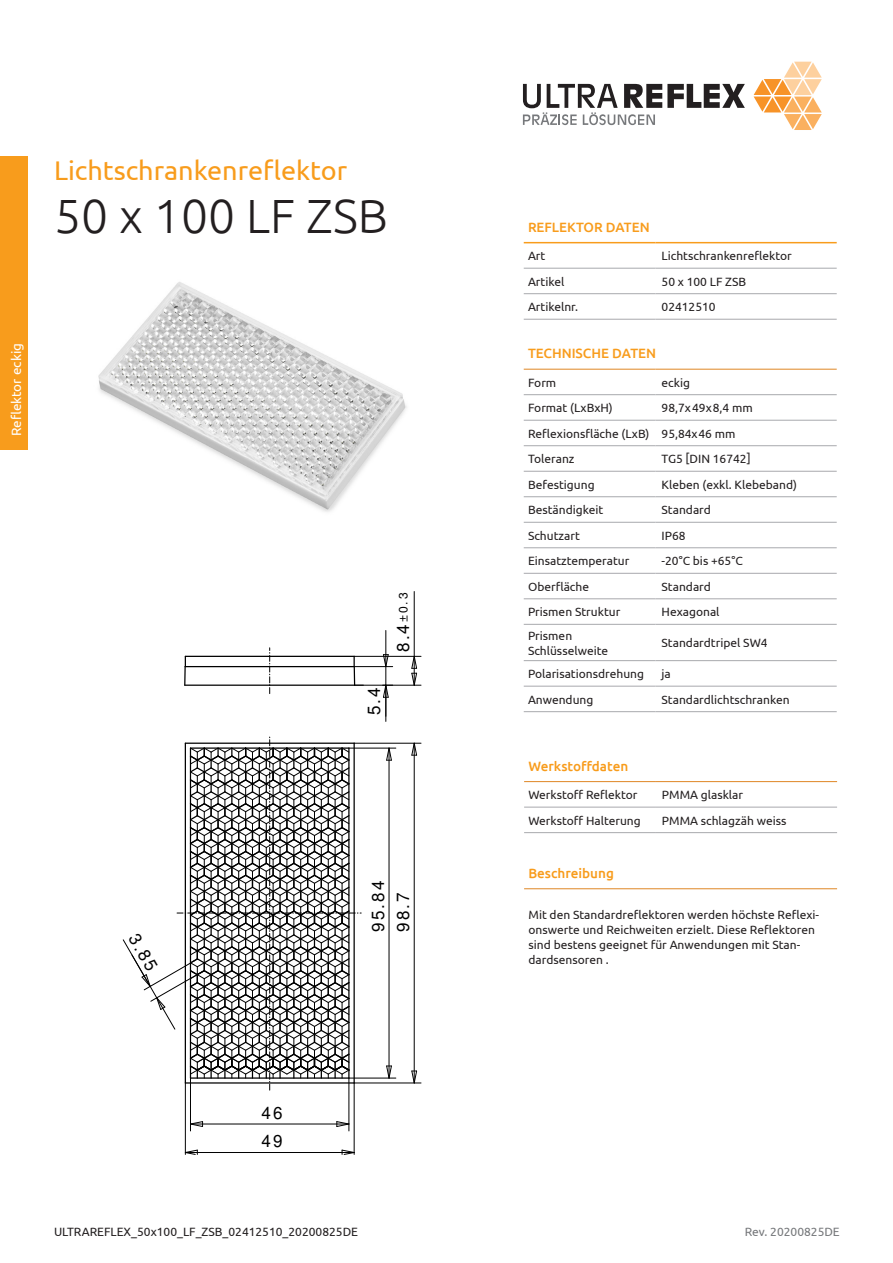
<style>
.page{position:relative;width:893px;height:1263px;background:#fff}
.page>*{position:absolute;margin:0;border:0;box-sizing:border-box;transform-origin:0 0}
.t1{font:300 48px "Ubuntu";color:#231f20}
.t2{font:27px "Ubuntu";color:#f89c1c}
.t3{font:17.25px/25.2px "Helvetica";letter-spacing:.125em;color:#000}
.t4{font:500 13.5px "Ubuntu";color:#f89c1c}
.t5{font:13.5px "Ubuntu";color:#fff}
.Inhaltsverzeichnis_L{font:12px/15px "Ubuntu";color:#231f20}
.t6{font:12px "Ubuntu";color:#76787b}
.t7{font:12px "Helvetica";color:#000}
.s1{font-size:17.25px}
</style>
<div class="page">
<img style="left:98px;top:282px;width:309px;height:230px">
<svg style="left:269px;top:648px;width:1px;height:46px"></svg>
<hr style="left:185px;top:684px;width:85px;height:2px;background:#000">
<hr style="left:185px;top:666px;width:85px;height:1px;background:#000">
<hr style="left:270px;top:684px;width:85px;height:2px;background:#000">
<hr style="left:270px;top:666px;width:84px;height:1px;background:#000">
<hr style="left:185px;top:656px;width:169px;height:1px;background:#000">
<svg style="left:184px;top:656px;width:2px;height:29px"></svg>
<svg style="left:386px;top:747px;width:6px;height:14px"></svg>
<svg style="left:386px;top:1065px;width:6px;height:13px"></svg>
<hr style="left:389px;top:748px;width:1px;height:330px;background:#000">
<hr style="left:349px;top:1078px;width:47px;height:1px;background:#000">
<hr style="left:349px;top:748px;width:47px;height:1px;background:#000">
<svg style="left:411px;top:742px;width:6px;height:14px"></svg>
<svg style="left:411px;top:1070px;width:6px;height:13px"></svg>
<hr style="left:414px;top:743px;width:1px;height:340px;background:#000">
<hr style="left:354px;top:1083px;width:67px;height:1px;background:#000">
<hr style="left:354px;top:743px;width:67px;height:1px;background:#000">
<svg style="left:336px;top:1121px;width:13px;height:6px"></svg>
<svg style="left:191px;top:1121px;width:12px;height:6px"></svg>
<hr style="left:190px;top:1124px;width:159px;height:1px;background:#000">
<hr style="left:190px;top:1078px;width:1px;height:53px;background:#000">
<hr style="left:349px;top:1078px;width:1px;height:53px;background:#000">
<svg style="left:341px;top:1149px;width:13px;height:5px"></svg>
<svg style="left:186px;top:1149px;width:12px;height:5px"></svg>
<hr style="left:185px;top:1152px;width:169px;height:1px;background:#000">
<hr style="left:185px;top:1083px;width:1px;height:71px;background:#000">
<hr style="left:354px;top:1083px;width:1px;height:71px;background:#000">
<svg style="left:122px;top:737px;width:239px;height:353px"></svg>
<svg style="left:383px;top:654px;width:6px;height:44px"></svg>
<hr style="left:386px;top:630px;width:1px;height:37px;background:#000">
<hr style="left:386px;top:685px;width:1px;height:36px;background:#000">
<hr style="left:355px;top:685px;width:38px;height:1px;background:#000">
<hr style="left:354px;top:666px;width:39px;height:1px;background:#000">
<svg style="left:411px;top:657px;width:6px;height:28px"></svg>
<hr style="left:414px;top:591px;width:1px;height:65px;background:#000">
<svg style="left:353px;top:657px;width:10px;height:29px"></svg>
<hr style="left:383px;top:685px;width:38px;height:1px;background:#000">
<hr style="left:354px;top:656px;width:67px;height:1px;background:#000">
<svg style="left:754px;top:62px;width:68px;height:68px"></svg>
<svg style="left:523px;top:84px;width:222px;height:41px"></svg>
<div style="left:0;top:157px;width:28px;height:293px;background:#f89c1c"></div>
<hr style="left:524px;top:394px;width:132px;height:1px;background:#a8a9ad">
<hr style="left:656px;top:394px;width:181px;height:1px;background:#a8a9ad">
<hr style="left:524px;top:420px;width:132px;height:1px;background:#a8a9ad">
<hr style="left:656px;top:420px;width:181px;height:1px;background:#a8a9ad">
<hr style="left:524px;top:445px;width:132px;height:1px;background:#a8a9ad">
<hr style="left:656px;top:445px;width:181px;height:1px;background:#a8a9ad">
<hr style="left:524px;top:471px;width:132px;height:1px;background:#a8a9ad">
<hr style="left:656px;top:471px;width:181px;height:1px;background:#a8a9ad">
<hr style="left:524px;top:496px;width:132px;height:1px;background:#a8a9ad">
<hr style="left:656px;top:496px;width:181px;height:1px;background:#a8a9ad">
<hr style="left:524px;top:522px;width:132px;height:1px;background:#a8a9ad">
<hr style="left:656px;top:522px;width:181px;height:1px;background:#a8a9ad">
<hr style="left:524px;top:547px;width:132px;height:1px;background:#a8a9ad">
<hr style="left:656px;top:547px;width:181px;height:1px;background:#a8a9ad">
<hr style="left:524px;top:573px;width:132px;height:1px;background:#a8a9ad">
<hr style="left:656px;top:573px;width:181px;height:1px;background:#a8a9ad">
<hr style="left:524px;top:598px;width:132px;height:1px;background:#a8a9ad">
<hr style="left:656px;top:598px;width:181px;height:1px;background:#a8a9ad">
<hr style="left:524px;top:624px;width:132px;height:1px;background:#a8a9ad">
<hr style="left:656px;top:624px;width:181px;height:1px;background:#a8a9ad">
<hr style="left:524px;top:660px;width:132px;height:1px;background:#a8a9ad">
<hr style="left:656px;top:660px;width:181px;height:1px;background:#a8a9ad">
<hr style="left:524px;top:686px;width:132px;height:1px;background:#a8a9ad">
<hr style="left:656px;top:686px;width:181px;height:1px;background:#a8a9ad">
<hr style="left:524px;top:711px;width:132px;height:1px;background:#a8a9ad">
<hr style="left:656px;top:711px;width:181px;height:1px;background:#a8a9ad">
<hr style="left:524px;top:369px;width:132px;height:1px;background:#df8624">
<hr style="left:656px;top:369px;width:181px;height:1px;background:#df8624">
<hr style="left:524px;top:807px;width:132px;height:1px;background:#a8a9ad">
<hr style="left:656px;top:807px;width:181px;height:1px;background:#a8a9ad">
<hr style="left:524px;top:832px;width:132px;height:1px;background:#a8a9ad">
<hr style="left:656px;top:832px;width:181px;height:1px;background:#a8a9ad">
<hr style="left:524px;top:781px;width:132px;height:1px;background:#df8624">
<hr style="left:656px;top:781px;width:181px;height:1px;background:#df8624">
<hr style="left:524px;top:242px;width:132px;height:1px;background:#f89c1c">
<hr style="left:656px;top:242px;width:181px;height:1px;background:#f89c1c">
<hr style="left:524px;top:268px;width:132px;height:1px;background:#a8a9ad">
<hr style="left:656px;top:268px;width:181px;height:1px;background:#a8a9ad">
<hr style="left:524px;top:293px;width:132px;height:1px;background:#a8a9ad">
<hr style="left:656px;top:293px;width:181px;height:1px;background:#a8a9ad">
<hr style="left:524px;top:319px;width:132px;height:1px;background:#a8a9ad">
<hr style="left:656px;top:319px;width:181px;height:1px;background:#a8a9ad">
<hr style="left:524px;top:888px;width:313px;height:1px;background:#df8624">
<p class="t2" style="left:54px;top:154px;width:295px">Lichtschrankenreflektor</p>
<p class="t1" style="left:54px;top:187px;width:336px">50 x 100 LF ZSB</p>
<p class="t5" style="left:8px;top:436px;width:95px;rotate:-90deg">Reflektor eckig</p>
<p class="t3" style="left:362px;top:715px;width:29px;rotate:-90deg">5.4</p>
<p class="t7" style="left:396px;top:652px;width:61px;rotate:-90deg"><span class="s1">8.4</span>±0.3</p>
<p class="t3" style="left:144px;top:929px;width:41px;rotate:60deg">3.85</p>
<p class="t3" style="left:366px;top:932px;width:53px;rotate:-90deg">95.84<br>98.7</p>
<p class="t4" style="left:528px;top:219px;width:123px">REFLEKTOR DATEN</p>
<p class="Inhaltsverzeichnis_L" style="left:528px;top:248px;width:19px">Art</p>
<p class="Inhaltsverzeichnis_L" style="left:662px;top:248px;width:132px">Lichtschrankenreflektor</p>
<p class="Inhaltsverzeichnis_L" style="left:528px;top:273px;width:38px">Artikel</p>
<p class="Inhaltsverzeichnis_L" style="left:662px;top:273px;width:86px">50 x 100 LF ZSB</p>
<p class="Inhaltsverzeichnis_L" style="left:528px;top:299px;width:52px">Artikelnr.</p>
<p class="Inhaltsverzeichnis_L" style="left:662px;top:299px;width:56px">02412510</p>
<p class="t4" style="left:528px;top:345px;width:130px">TECHNISCHE DATEN</p>
<p class="Inhaltsverzeichnis_L" style="left:528px;top:374px;width:30px">Form</p>
<p class="Inhaltsverzeichnis_L" style="left:662px;top:374px;width:30px">eckig</p>
<p class="Inhaltsverzeichnis_L" style="left:528px;top:400px;width:86px">Format (LxBxH)</p>
<p class="Inhaltsverzeichnis_L" style="left:662px;top:400px;width:93px">98,7x49x8,4 mm</p>
<p class="Inhaltsverzeichnis_L" style="left:528px;top:425px;width:123px">Reflexionsfläche (LxB)</p>
<p class="Inhaltsverzeichnis_L" style="left:662px;top:425px;width:75px">95,84x46 mm</p>
<p class="Inhaltsverzeichnis_L" style="left:528px;top:451px;width:48px">Toleranz</p>
<p class="Inhaltsverzeichnis_L" style="left:662px;top:451px;width:91px">TG5 [DIN 16742]</p>
<p class="Inhaltsverzeichnis_L" style="left:528px;top:476px;width:68px">Befestigung</p>
<p class="Inhaltsverzeichnis_L" style="left:662px;top:476px;width:137px">Kleben (exkl. Klebeband)</p>
<p class="Inhaltsverzeichnis_L" style="left:528px;top:502px;width:77px">Beständigkeit</p>
<p class="Inhaltsverzeichnis_L" style="left:662px;top:502px;width:51px">Standard</p>
<p class="Inhaltsverzeichnis_L" style="left:528px;top:527px;width:53px">Schutzart</p>
<p class="Inhaltsverzeichnis_L" style="left:662px;top:527px;width:26px">IP68</p>
<p class="Inhaltsverzeichnis_L" style="left:528px;top:553px;width:103px">Einsatztemperatur</p>
<p class="Inhaltsverzeichnis_L" style="left:662px;top:553px;width:83px">-20°C bis +65°C</p>
<p class="Inhaltsverzeichnis_L" style="left:528px;top:579px;width:63px">Oberfläche</p>
<p class="Inhaltsverzeichnis_L" style="left:662px;top:579px;width:51px">Standard</p>
<p class="Inhaltsverzeichnis_L" style="left:528px;top:604px;width:94px">Prismen Struktur</p>
<p class="Inhaltsverzeichnis_L" style="left:662px;top:604px;width:60px">Hexagonal</p>
<p class="Inhaltsverzeichnis_L" style="left:528px;top:627px;width:82px">Prismen<br>Schlüsselweite</p>
<p class="Inhaltsverzeichnis_L" style="left:662px;top:635px;width:108px">Standardtripel SW4</p>
<p class="Inhaltsverzeichnis_L" style="left:528px;top:666px;width:118px">Polarisationsdrehung</p>
<p class="Inhaltsverzeichnis_L" style="left:662px;top:666px;width:11px">ja</p>
<p class="Inhaltsverzeichnis_L" style="left:528px;top:691px;width:67px">Anwendung</p>
<p class="Inhaltsverzeichnis_L" style="left:662px;top:691px;width:130px">Standardlichtschranken</p>
<p class="t4" style="left:528px;top:757px;width:101px">Werkstoffdaten</p>
<p class="Inhaltsverzeichnis_L" style="left:528px;top:787px;width:111px">Werkstoff Reflektor</p>
<p class="Inhaltsverzeichnis_L" style="left:662px;top:787px;width:83px">PMMA glasklar</p>
<p class="Inhaltsverzeichnis_L" style="left:528px;top:813px;width:114px">Werkstoff Halterung</p>
<p class="Inhaltsverzeichnis_L" style="left:662px;top:813px;width:126px">PMMA schlagzäh weiss</p>
<p class="t4" style="left:528px;top:865px;width:87px">Beschreibung</p>
<p class="Inhaltsverzeichnis_L" style="left:529px;top:907px;width:292px">Mit den Standardreflektoren werden höchste Reflexi&shy;onswerte und Reichweiten erzielt. Diese Reflektoren sind bestens geeignet für Anwendungen mit Stan&shy;dardsensoren .</p>
<p class="t3" style="left:261px;top:1099px;width:23px;line-height:28.3px">46<br>49</p>
<p class="Inhaltsverzeichnis_L" style="left:54px;top:1224px;width:306px">ULTRAREFLEX_50x100_LF_ZSB_02412510_20200825DE</p>
<p class="t6" style="left:745px;top:1224px;width:97px">Rev. 20200825DE</p>
</div>
